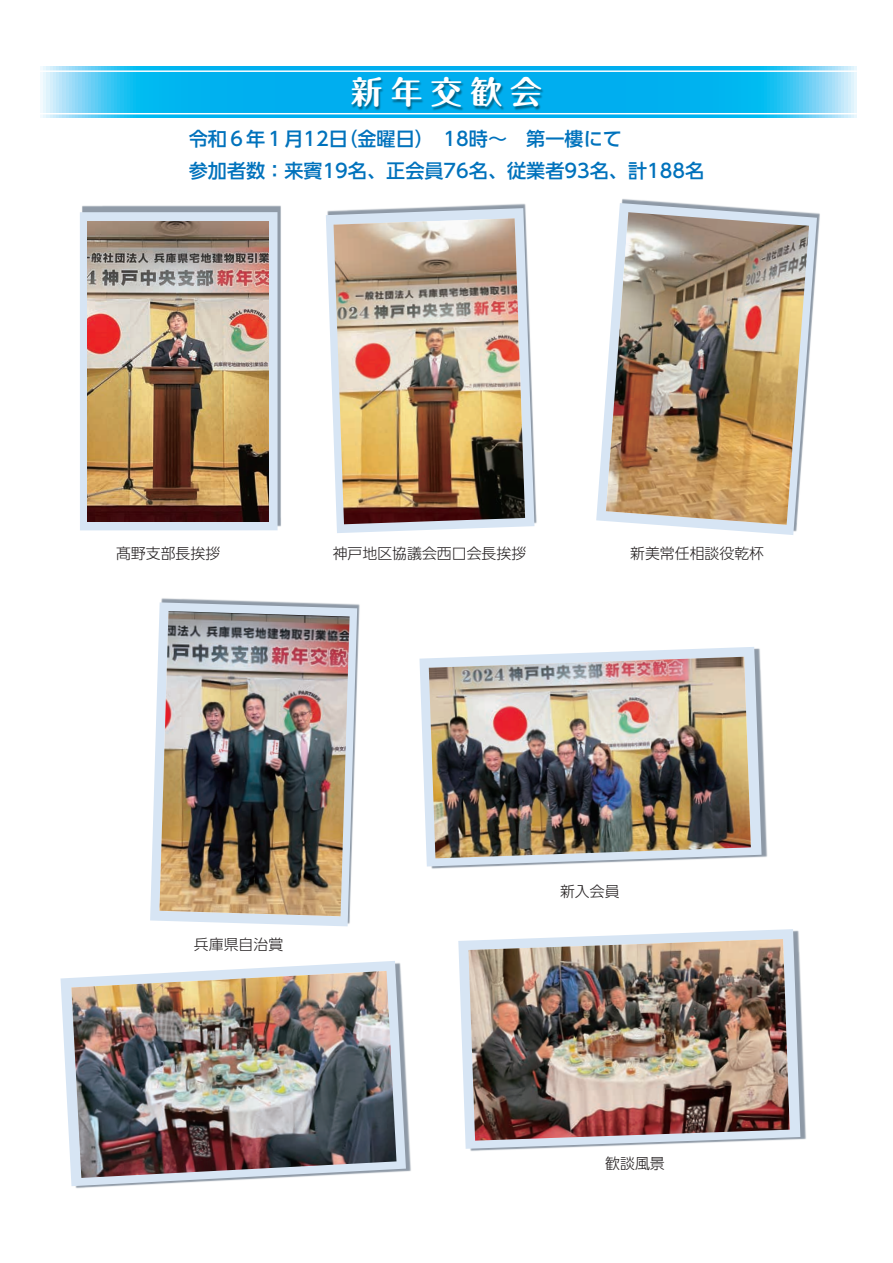
<style>
.page{position:relative;width:893px;height:1263px;background:#fff}
.page>*{position:absolute;margin:0;border:0;box-sizing:border-box;transform-origin:0 0}
.t1{font:700 31.95px "Maru Fo Pro";letter-spacing:.25em;color:#fff}
.t2{font:500 19.2px/32px "UD Shin Go Pro";color:#0072bc}
.t3{font:300 14.85px "UD Shin Go Pro";color:#231f20}
</style>
<div class="page">
<svg style="left:40px;top:67px;width:817px;height:51px;background:#23bcf1"></svg>
<hr style="left:36px;top:70px;width:821px;height:2px;background:#fff">
<hr style="left:36px;top:113px;width:821px;height:1px;background:#fff">
<img style="left:349px;top:76px;width:206px;height:40px">
<svg style="left:596px;top:203px;width:221px;height:332px"></svg>
<img style="left:606px;top:212px;width:203px;height:313px">
<img style="left:408px;top:203px;width:129px;height:323px">
<svg style="left:326px;top:208px;width:208px;height:325px;fill:#d7e5f4"></svg>
<img style="left:334px;top:218px;width:191px;height:306px">
<img style="left:80px;top:205px;width:201px;height:326px">
<div style="left:80px;top:212px;width:198px;height:318px;background:#d7e5f4"></div>
<img style="left:87px;top:222px;width:182px;height:300px">
<img style="left:161px;top:598px;width:199px;height:329px">
<svg style="left:150px;top:602px;width:207px;height:324px;fill:#d7e5f4"></svg>
<img style="left:159px;top:611px;width:191px;height:305px">
<img style="left:427px;top:682px;width:341px;height:187px">
<svg style="left:419px;top:647px;width:342px;height:219px;fill:#d7e5f4"></svg>
<img style="left:429px;top:657px;width:322px;height:201px">
<img style="left:470px;top:969px;width:336px;height:182px">
<svg style="left:458px;top:929px;width:342px;height:220px"></svg>
<svg style="left:61px;top:961px;width:345px;height:225px"></svg>
<img style="left:468px;top:939px;width:322px;height:202px">
<img style="left:71px;top:971px;width:325px;height:207px">
<h1 class="t1" style="left:351px;top:67px;width:193px">新年交歓会</h1>
<p class="t2" style="left:189px;top:122px;width:517px">令和６年１月12日（金曜日）　18時～　第一樓にて<br>参加者数：来賓19名、正会員76名、従業者93名、計188名</p>
<p class="t3" style="left:116px;top:541px;width:106px">髙野支部長挨拶</p>
<p class="t3" style="left:333px;top:541px;width:195px">神戸地区協議会西口会長挨拶</p>
<p class="t3" style="left:630px;top:541px;width:135px">新美常任相談役乾杯</p>
<p class="t3" style="left:194px;top:932px;width:91px">兵庫県自治賞</p>
<p class="t3" style="left:560px;top:880px;width:61px">新入会員</p>
<p class="t3" style="left:605px;top:1151px;width:61px">歓談風景</p>
</div>
